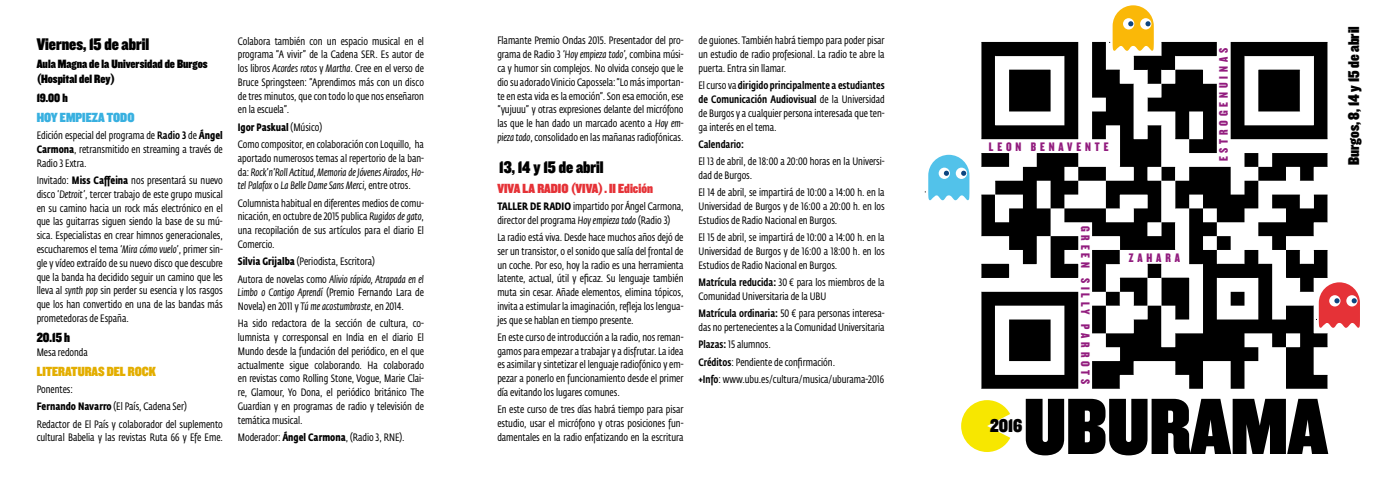
<style>
.page{position:relative;width:1382px;height:479px;background:#fff}
.page>*{position:absolute;margin:0;border:0;box-sizing:border-box;transform-origin:0 0}
.t1{font:82.75px "Knockout HTF90 Ultmt Welterwt";color:#000}
.t2{font:19.25px "Knockout HTF90 Ultmt Welterwt";color:#000}
.t3{font:17.5px "Knockout HTF90 Ultmt Welterwt";color:#000}
.t4{font:16.25px "Knockout HTF90 Ultmt Welterwt";color:#000}
.t5{font:13.75px "Knockout HTF90 Ultmt Welterwt";color:#e53237}
.t6{font:13.75px "Knockout HTF90 Ultmt Welterwt";color:#e3ae00}
.t7{font:13.75px "Knockout HTF90 Ultmt Welterwt";color:#38b0e0}
.t8{font:13.75px "Knockout HTF90 Ultmt Welterwt";color:#000}
.t9{font:12.75px "Knockout HTF69 Full Liteweight";letter-spacing:.3em;color:#921c7e}
.t10{font:12.5px/15px "Knockout HTF90 Ultmt Welterwt";color:#000}
.t11{font:10.62px/13.8px "Fedra Sans Cond Std";color:#000;text-align:justify}
.t12{font:italic 10.62px/13.8px "Fedra Sans Cond Std";color:#000;text-align:justify}
.t13{font:500 10.62px "Fedra Sans Cond Std";color:#000}
.s1{font-weight:500}
.s2{font-weight:700}
.s3{font-style:italic}
.s4{font-style:normal}
</style>
<div class="page">
<img style="left:924px;top:41px;width:404px;height:411px">
<svg style="left:961px;top:400px;width:49px;height:51px"></svg>
<svg style="left:1316px;top:282px;width:44px;height:46px"></svg>
<svg style="left:1109px;top:5px;width:45px;height:46px"></svg>
<svg style="left:925px;top:155px;width:44px;height:45px"></svg>
<h3 class="t3" style="left:37px;top:34px;width:114px">Viernes, 15 de abril</h3>
<p class="t10" style="left:37px;top:57px;width:173px">Aula Magna de la Universidad de Burgos (Hospital del Rey)</p>
<p class="t10" style="left:37px;top:90px;width:33px">19.00 h</p>
<p class="t7" style="left:37px;top:110px;width:99px">HOY EMPIEZA TODO</p>
<p class="t11" style="left:37px;top:129px;width:188px">Edición especial del programa de <span class="s1">Radio 3</span> de <span class="s2">Ángel Carmona</span>, retransmitido en streaming a través de Radio 3 Extra.</p>
<p class="t11" style="left:37px;top:174px;width:188px">Invitado: <span class="s2">Miss Caffeina</span> nos presentará su nuevo disco ‘<span class="s3">Detroit’</span>, tercer trabajo de este grupo musical en su camino hacia un rock más electrónico en el que las guitarras siguen siendo la base de su mú&shy;sica. Especialistas en crear himnos generacionales, escucharemos el tema <span class="s3">‘Mira cómo vuelo’</span>, primer sin&shy;gle y vídeo extraído de su nuevo disco que descubre que la banda ha decidido seguir un camino que les lleva al <span class="s3">synth pop</span> sin perder su esencia y los rasgos que los han convertido en una de las bandas más prometedoras de España.</p>
<p class="t8" style="left:37px;top:329px;width:35px">20.15 h</p>
<p class="t11" style="left:37px;top:345px;width:53px">Mesa redonda</p>
<p class="t6" style="left:37px;top:363px;width:121px">LITERATURAS DEL ROCK</p>
<p class="t11" style="left:37px;top:380px;width:188px;line-height:17.2px;text-align:left">Ponentes:<br><span class="s2">Fernando Navarro</span> (El País, Cadena Ser)<br>Redactor de El País y colaborador del suplemento</p>
<p class="t11" style="left:37px;top:430px;width:188px">cultural Babelia y las revistas Ruta 66 y Efe Eme.</p>
<p class="t11" style="left:238px;top:34px;width:188px">Colabora también con un espacio musical en el programa “A vivir” de la Cadena SER. Es autor de los libros <span class="s3">Acordes rotos</span> y <span class="s3">Martha</span>. Cree en el verso de Bruce Springsteen: “Aprendimos más con un disco de tres minutos, que con todo lo que nos enseñaron en la escuela”.</p>
<p class="t11" style="left:238px;top:118px;width:188px;line-height:17.2px"><span class="s2">Igor Paskual</span> (Músico)<br>Como compositor, en colaboración con Loquillo, ha</p>
<p class="t12" style="left:238px;top:151px;width:188px"><span class="s4">aportado numerosos temas al repertorio de la ban&shy;da:</span> Rock’n’Roll Actitud, Memoria de Jóvenes Airados, Ho&shy;tel Palafox <span class="s4">o</span> La Belle Dame Sans Merci, <span class="s4">entre otros.</span></p>
<p class="t11" style="left:238px;top:196px;width:188px">Columnista habitual en diferentes medios de comu&shy;nicación, en octubre de 2015 publica <span class="s3">Rugidos de gato</span>, una recopilación de sus artículos para el diario El Comercio.</p>
<p class="t11" style="left:238px;top:253px;width:188px;line-height:17.2px"><span class="s2">Silvia Grijalba</span> (Periodista, Escritora)<br>Autora de novelas como <span class="s3">Alivio rápido, Atrapada en el</span></p>
<p class="t11" style="left:238px;top:286px;width:188px"><span class="s3">Limbo o Contigo Aprendí</span> (Premio Fernando Lara de<br>Novela) en 2011 y <span class="s3">Tú me acostumbraste</span>, en 2014.</p>
<p class="t11" style="left:238px;top:317px;width:188px">Ha sido redactora de la sección de cultura, co&shy;lumnista y corresponsal en India en el diario El Mundo desde la fundación del periódico, en el que actualmente sigue colaborando. Ha colaborado en revistas como Rolling Stone, Vogue, Marie Clai&shy;re, Glamour, Yo Dona, el periódico británico The Guardian y en programas de radio y televisión de temática musical.</p>
<p class="t11" style="left:238px;top:430px;width:168px">Moderador: <span class="s2">Ángel Carmona</span>, (Radio 3, RNE).</p>
<p class="t11" style="left:497px;top:34px;width:188px">Flamante Premio Ondas 2015. Presentador del pro&shy;grama de Radio 3 <span class="s3">‘Hoy empieza todo’,</span> combina músi&shy;ca y humor sin complejos. No olvida consejo que le dio su adorado Vinicio Capossela: “Lo más importan&shy;te en esta vida es la emoción”. Son esa emoción, ese “yujuuu” y otras expresiones delante del micrófono las que le han dado un marcado acento a <span class="s3">Hoy em&shy;pieza todo</span>, consolidado en las mañanas radiofónicas.</p>
<h3 class="t3" style="left:499px;top:157px;width:106px">13, 14 y 15 de abril</h3>
<p class="t5" style="left:497px;top:180px;width:157px">VIVA LA RADIO (VIVA) . II Edición</p>
<p class="t11" style="left:497px;top:199px;width:188px"><span class="s2">TALLER DE RADIO</span> impartido por Ángel Carmona, director del programa <span class="s3">Hoy empieza todo</span> (Radio 3)</p>
<p class="t11" style="left:497px;top:230px;width:188px">La radio está viva. Desde hace muchos años dejó de ser un transistor, o el sonido que salía del frontal de un coche. Por eso, hoy la radio es una herramienta latente, actual, útil y eficaz. Su lenguaje también muta sin cesar. Añade elementos, elimina tópicos, invita a estimular la imaginación, refleja los lengua&shy;jes que se hablan en tiempo presente.</p>
<p class="t11" style="left:497px;top:330px;width:188px">En este curso de introducción a la radio, nos reman&shy;gamos para empezar a trabajar y a disfrutar. La idea es asimilar y sintetizar el lenguaje radiofónico y em&shy;pezar a ponerlo en funcionamiento desde el primer día evitando los lugares comunes.</p>
<p class="t11" style="left:497px;top:402px;width:188px">En este curso de tres días habrá tiempo para pisar estudio, usar el micrófono y otras posiciones fun&shy;damentales en la radio enfatizando en la escritura</p>
<p class="t11" style="left:698px;top:34px;width:188px">de guiones. También habrá tiempo para poder pisar un estudio de radio profesional. La radio te abre la puerta. Entra sin llamar.</p>
<p class="t11" style="left:698px;top:79px;width:188px">El curso va <span class="s1">dirigido principalmente a estudiantes de Comunicación Audiovisual</span> de la Universidad de Burgos y a cualquier persona interesada que ten&shy;ga interés en el tema.</p>
<p class="t13" style="left:698px;top:138px;width:47px">Calendario:</p>
<p class="t11" style="left:698px;top:155px;width:188px">El 13 de abril, de 18:00 a 20:00 horas en la Universi&shy;dad de Burgos.</p>
<p class="t11" style="left:698px;top:186px;width:188px">El 14 de abril, se impartirá de 10:00 a 14:00 h. en la Universidad de Burgos y de 16:00 a 20:00 h. en los Estudios de Radio Nacional en Burgos.</p>
<p class="t11" style="left:698px;top:231px;width:188px">El 15 de abril, se impartirá de 10:00 a 14:00 h. en la Universidad de Burgos y de 16:00 a 18:00 h. en los Estudios de Radio Nacional en Burgos.</p>
<p class="t11" style="left:698px;top:275px;width:188px"><span class="s1">Matrícula reducida:</span> 30 € para los miembros de la<br>Comunidad Universitaria de la UBU</p>
<p class="t11" style="left:698px;top:306px;width:188px"><span class="s1">Matrícula ordinaria:</span> 50 € para personas interesa&shy;das no pertenecientes a la Comunidad Universitaria</p>
<p class="t11" style="left:698px;top:336px;width:187px;line-height:17.2px;text-align:left"><span class="s1">Plazas:</span> 15 alumnos.<br><span class="s1">Créditos</span>: Pendiente de confirmación.<br><span class="s1">+Info</span>: www.ubu.es/cultura/musica/uburama-2016</p>
<p class="t9" style="left:989px;top:140px;width:121px">LEON BENAVENTE</p>
<p class="t9" style="left:1217px;top:161px;width:115px;rotate:-90deg">ESTROGENUINAS</p>
<h3 class="t4" style="left:1345px;top:165px;width:140px;rotate:-90deg">Burgos, 8, 14 y 15 de abril</h3>
<p class="t9" style="left:1092px;top:226px;width:160px;rotate:90deg">GREEN SILLY PARROTS</p>
<p class="t9" style="left:1129px;top:250px;width:53px">ZAHARA</p>
<h1 class="t1" style="left:1024px;top:381px;width:305px">UBURAMA</h1>
<h2 class="t2" style="left:990px;top:415px;width:34px">2016</h2>
</div>
